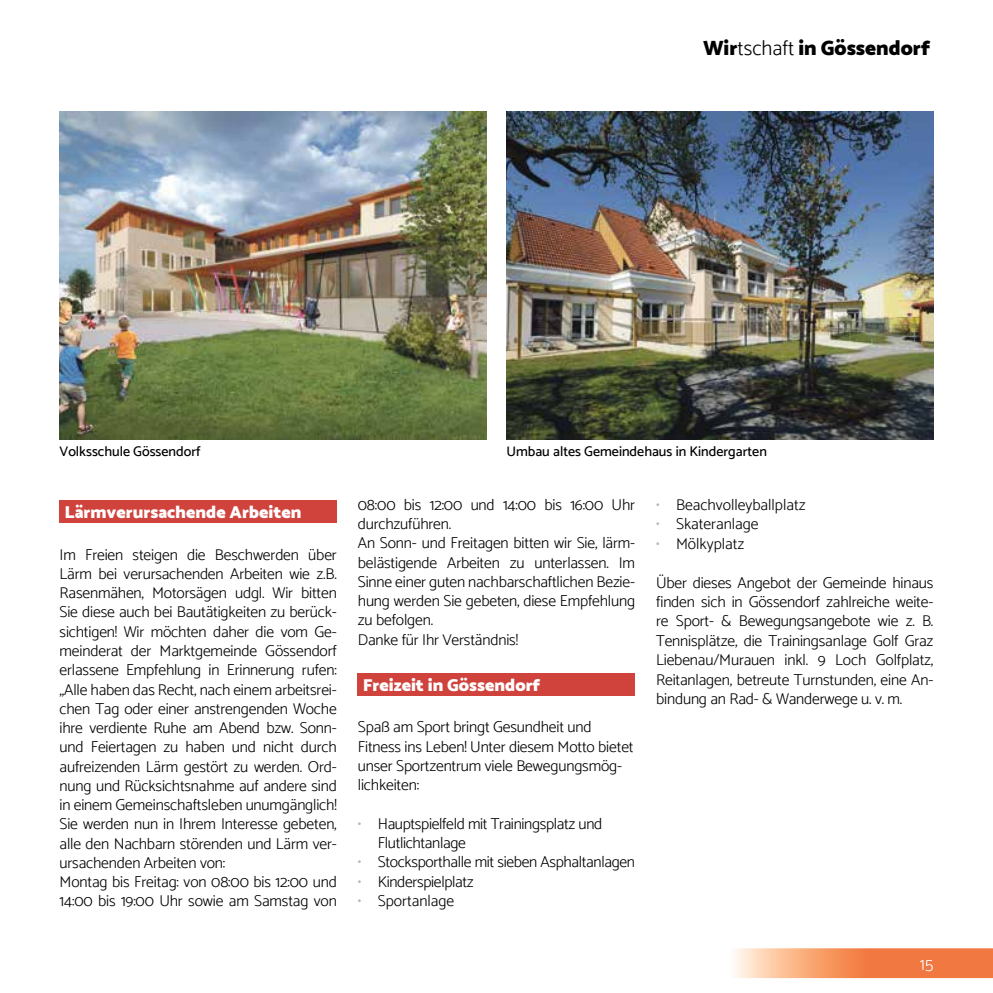
<style>
.page{position:relative;width:993px;height:993px;background:#fff}
.page>*{position:absolute;margin:0;border:0;box-sizing:border-box;transform-origin:0 0}
.t1{font:900 21px "Catamaran";color:#000}
.t2{font:900 17.5px "Catamaran";color:#fff}
.t3{font:300 17.5px "Catamaran";color:#fff}
.t4{font:300 15.75px/19.2px "Catamaran";letter-spacing:-.01em;color:#000}
.t5{font:500 14px "Catamaran";color:#000}
.s1{font-weight:300}
.s2{color:#b8b6b5}
</style>
<div class="page">
<svg style="left:735px;top:948px;width:257px;height:29px"></svg>
<div style="left:60px;top:500px;width:277px;height:23px;background:#d0433d"></div>
<div style="left:358px;top:672px;width:277px;height:23px;background:#d0433d"></div>
<img style="left:60px;top:112px;width:426px;height:327px">
<img style="left:506px;top:112px;width:427px;height:327px">
<h1 class="t1" style="left:702px;top:35px;width:229px">Wir<span class="s1">tschaft</span> in Gössendorf</h1>
<p class="t5" style="left:60px;top:443px;width:143px">Volksschule Gössendorf</p>
<p class="t5" style="left:506px;top:443px;width:262px">Umbau altes Gemeindehaus in Kindergarten</p>
<p class="t2" style="left:64px;top:502px;width:238px">Lärmverursachende Arbeiten</p>
<p class="t4" style="left:60px;top:544px;width:279px">Im Freien steigen die Beschwerden über Lärm bei verursachenden Arbeiten wie z.B.<br>Rasenmähen, Motorsägen udgl. Wir bitten Sie diese auch bei Bautätigkeiten zu berück&shy;sichtigen! Wir möchten daher die vom Ge&shy;meinderat der Marktgemeinde Gössendorf erlassene Empfehlung in Erinnerung rufen: „Alle haben das Recht, nach einem arbeitsrei&shy;chen Tag oder einer anstrengenden Woche ihre verdiente Ruhe am Abend bzw. Sonn&shy;und Feiertagen zu haben und nicht durch aufreizenden Lärm gestört zu werden. Ord&shy;nung und Rücksichtsnahme auf andere sind in einem Gemeinschaftsleben unumgänglich!<br>Sie werden nun in Ihrem Interesse gebeten, alle den Nachbarn störenden und Lärm ver&shy;ursachenden Arbeiten von:<br>Montag bis Freitag: von 08:00 bis 12:00 und 14:00 bis 19:00 Uhr sowie am Samstag von</p>
<p class="t4" style="left:358px;top:494px;width:279px">08:00 bis 12:00 und 14:00 bis 16:00 Uhr durchzuführen.<br>An Sonn- und Freitagen bitten wir Sie, lärm&shy;belästigende Arbeiten zu unterlassen. Im Sinne einer guten nachbarschaftlichen Bezie&shy;hung werden Sie gebeten, diese Empfehlung zu befolgen.<br>Danke für Ihr Verständnis!</p>
<p class="t2" style="left:363px;top:674px;width:179px">Freizeit in Gössendorf</p>
<p class="t4" style="left:358px;top:717px;width:277px">Spaß am Sport bringt Gesundheit und Fitness ins Leben! Unter diesem Motto bietet unser Sportzentrum viele Bewegungsmög&shy;lichkeiten:</p>
<p class="t4" style="left:377px;top:813px;width:226px;text-indent:-20px"><span class="s2">•</span> Hauptspielfeld mit Trainingsplatz und<br>Flutlichtanlage</p>
<p class="t4" style="left:358px;top:851px;width:278px"><span class="s2">•</span> Stocksporthalle mit sieben Asphaltanlagen</p>
<p class="t4" style="left:358px;top:871px;width:117px"><span class="s2">•</span> Kinderspielplatz</p>
<p class="t4" style="left:358px;top:890px;width:98px"><span class="s2">•</span> Sportanlage</p>
<p class="t4" style="left:656px;top:494px;width:151px"><span class="s2">•</span> Beachvolleyballplatz</p>
<p class="t4" style="left:656px;top:514px;width:104px"><span class="s2">•</span> Skateranlage</p>
<p class="t4" style="left:656px;top:533px;width:90px"><span class="s2">•</span> Mölkyplatz</p>
<p class="t4" style="left:656px;top:572px;width:279px;text-align:justify">Über dieses Angebot der Gemeinde hinaus finden sich in Gössendorf zahlreiche weite&shy;re Sport- &amp; Bewegungsangebote wie z. B.<br>Tennisplätze, die Trainingsanlage Golf Graz Liebenau/Murauen inkl. 9 Loch Golfplatz, Reitanlagen, betreute Turnstunden, eine An&shy;bindung an Rad- &amp; Wanderwege u. v. m.</p>
<p class="t3" style="left:919px;top:953px;width:15px">15</p>
</div>
